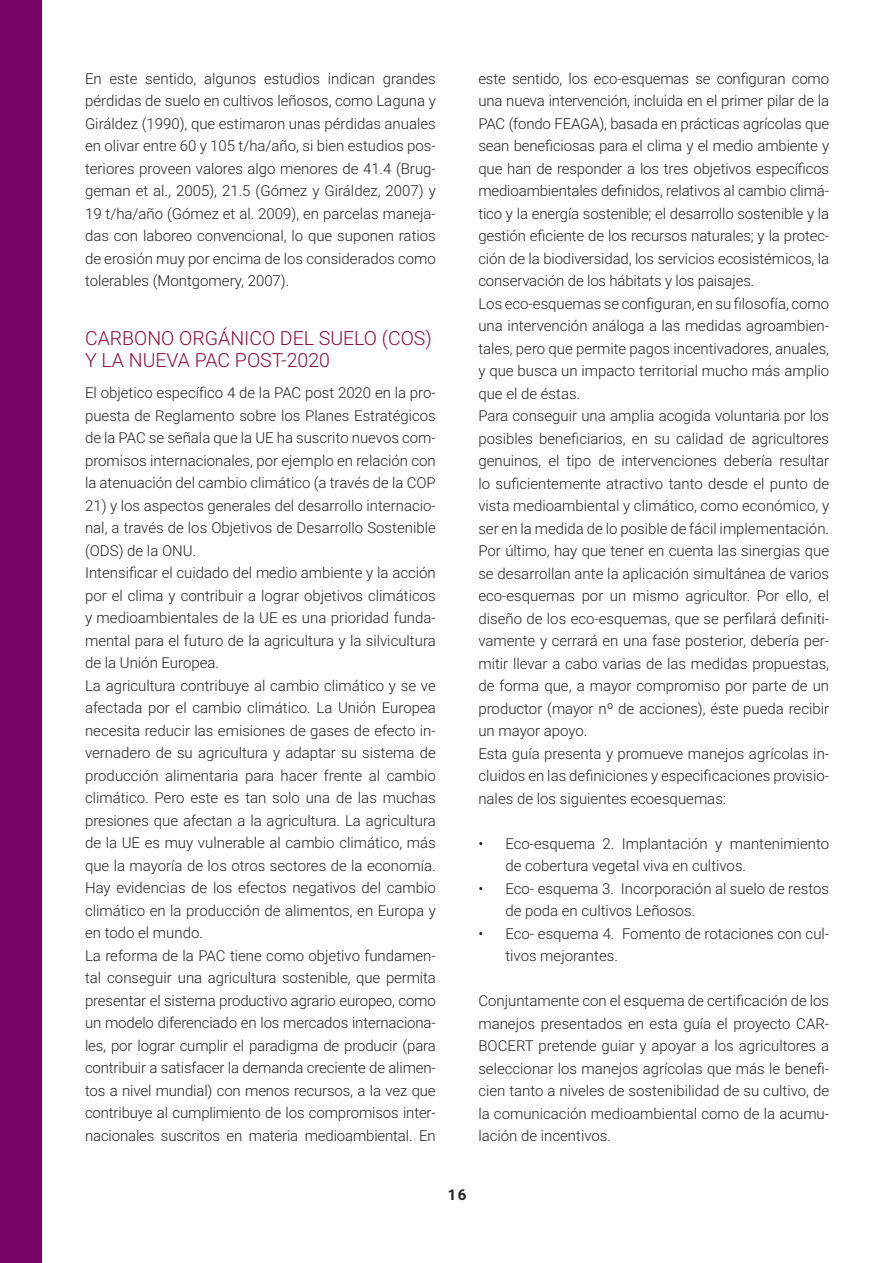
<style>
.page{position:relative;width:893px;height:1263px;background:#fff}
.page>*{position:absolute;margin:0;border:0;box-sizing:border-box;transform-origin:0 0}
.t1{font:300 19.5px/22.5px "Roboto";color:#8d0d3a}
.t2{font:300 15px/22.5px "Roboto";color:#231f20}
.t3{font:700 15px "Roboto";color:#231f20}
</style>
<div class="page">
<div style="left:0;top:0;width:42px;height:1263px;background:#770567"></div>
<p class="t2" style="left:85px;top:66px;width:352px;text-align:justify">En este sentido, algunos estudios indican grandes pérdidas de suelo en cultivos leñosos, como Laguna y Giráldez (1990), que estimaron unas pérdidas anuales en olivar entre 60 y 105 t/ha/año, si bien estudios pos&shy;teriores proveen valores algo menores de 41.4 (Brug&shy;geman et al., 2005), 21.5 (Gómez y Giráldez, 2007) y 19 t/ha/año (Gómez et al. 2009), en parcelas maneja&shy;das con laboreo convencional, lo que suponen ratios de erosión muy por encima de los considerados como tolerables (Montgomery, 2007).</p>
<h1 class="t1" style="left:85px;top:326px;width:348px">CARBONO ORGÁNICO DEL SUELO (COS)<br>Y LA NUEVA PAC POST-2020</h1>
<p class="t2" style="left:85px;top:381px;width:352px;text-align:justify">El objetico específico 4 de la PAC post 2020 en la pro&shy;puesta de Reglamento sobre los Planes Estratégicos de la PAC se señala que la UE ha suscrito nuevos com&shy;promisos internacionales, por ejemplo en relación con la atenuación del cambio climático (a través de la COP</p>
<p class="t2" style="left:85px;top:493px;width:352px">21) y los aspectos generales del desarrollo internacio&shy;nal, a través de los Objetivos de Desarrollo Sostenible (ODS) de la ONU.<br>Intensificar el cuidado del medio ambiente y la acción por el clima y contribuir a lograr objetivos climáticos y medioambientales de la UE es una prioridad funda&shy;mental para el futuro de la agricultura y la silvicultura de la Unión Europea.<br>La agricultura contribuye al cambio climático y se ve afectada por el cambio climático. La Unión Europea necesita reducir las emisiones de gases de efecto in&shy;vernadero de su agricultura y adaptar su sistema de producción alimentaria para hacer frente al cambio climático. Pero este es tan solo una de las muchas presiones que afectan a la agricultura. La agricultura de la UE es muy vulnerable al cambio climático, más que la mayoría de los otros sectores de la economía.<br>Hay evidencias de los efectos negativos del cambio climático en la producción de alimentos, en Europa y en todo el mundo.<br>La reforma de la PAC tiene como objetivo fundamen&shy;tal conseguir una agricultura sostenible, que permita presentar el sistema productivo agrario europeo, como un modelo diferenciado en los mercados internaciona&shy;les, por lograr cumplir el paradigma de producir (para contribuir a satisfacer la demanda creciente de alimen&shy;tos a nivel mundial) con menos recursos, a la vez que contribuye al cumplimiento de los compromisos inter&shy;nacionales suscritos en materia medioambiental. En</p>
<p class="t2" style="left:478px;top:66px;width:352px">este sentido, los eco-esquemas se configuran como una nueva intervención, incluida en el primer pilar de la PAC (fondo FEAGA), basada en prácticas agrícolas que sean beneficiosas para el clima y el medio ambiente y que han de responder a los tres objetivos específicos medioambientales definidos, relativos al cambio climá&shy;tico y la energía sostenible; el desarrollo sostenible y la gestión eficiente de los recursos naturales; y la protec&shy;ción de la biodiversidad, los servicios ecosistémicos, la conservación de los hábitats y los paisajes.<br>Los eco-esquemas se configuran, en su filosofía, como una intervención análoga a las medidas agroambien&shy;tales, pero que permite pagos incentivadores, anuales, y que busca un impacto territorial mucho más amplio que el de éstas.<br>Para conseguir una amplia acogida voluntaria por los posibles beneficiarios, en su calidad de agricultores genuinos, el tipo de intervenciones debería resultar lo suficientemente atractivo tanto desde el punto de vista medioambiental y climático, como económico, y ser en la medida de lo posible de fácil implementación.<br>Por último, hay que tener en cuenta las sinergias que se desarrollan ante la aplicación simultánea de varios eco-esquemas por un mismo agricultor. Por ello, el diseño de los eco-esquemas, que se perfilará definiti&shy;vamente y cerrará en una fase posterior, debería per&shy;mitir llevar a cabo varias de las medidas propuestas, de forma que, a mayor compromiso por parte de un productor (mayor nº de acciones), éste pueda recibir un mayor apoyo.<br>Esta guía presenta y promueve manejos agrícolas in&shy;cluidos en las definiciones y especificaciones provisio&shy;nales de los siguientes ecoesquemas:</p>
<p class="t2" style="left:505px;top:831px;width:325px;text-indent:-27px">• Eco-esquema 2. Implantación y mantenimiento de cobertura vegetal viva en cultivos.</p>
<p class="t2" style="left:505px;top:876px;width:325px;text-indent:-27px">• Eco- esquema 3. Incorporación al suelo de restos de poda en cultivos Leñosos.</p>
<p class="t2" style="left:505px;top:921px;width:325px;text-indent:-27px">• Eco- esquema 4. Fomento de rotaciones con cul&shy;tivos mejorantes.</p>
<p class="t2" style="left:478px;top:989px;width:352px;text-align:justify">Conjuntamente con el esquema de certificación de los manejos presentados en esta guía el proyecto CAR-BOCERT pretende guiar y apoyar a los agricultores a seleccionar los manejos agrícolas que más le benefi&shy;cien tanto a niveles de sostenibilidad de su cultivo, de la comunicación medioambiental como de la acumu&shy;lación de incentivos.</p>
<p class="t3" style="left:448px;top:1184px;width:20px">16</p>
</div>
